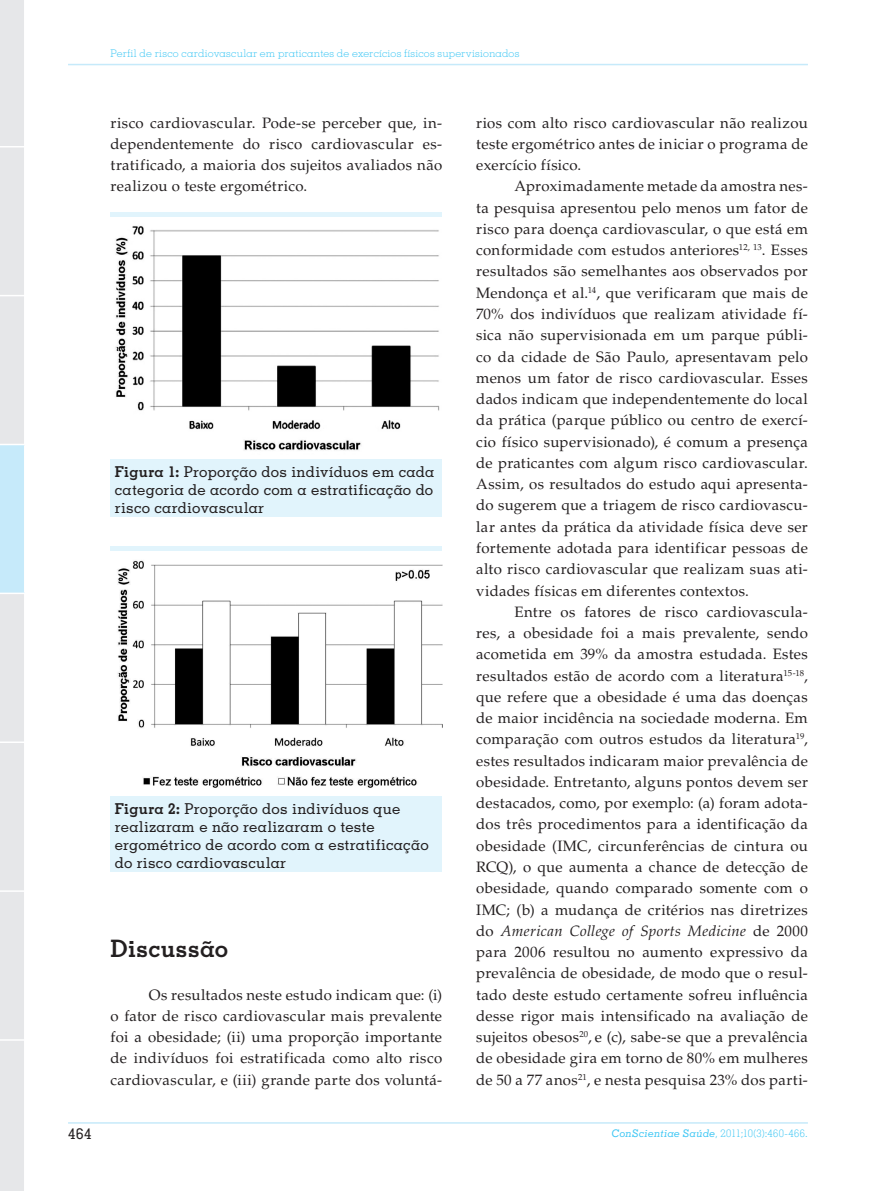
<style>
.page{position:relative;width:893px;height:1191px;background:#fff}
.page>*{position:absolute;margin:0;border:0;box-sizing:border-box;transform-origin:0 0}
.CS_Subtitulo{font:700 24px "Memphis LT Std";letter-spacing:.01em;color:#231f20}
.CS_Normal{font:15px/21.3px "Palatino LT Std";letter-spacing:.02em;color:#231f20;text-align:justify}
.CS_Tabela_-_titulo{font:500 15px/18px "Memphis LT Std";letter-spacing:.015em;color:#231f20;text-align:justify}
.t1{font:300 10.5px "Memphis LT Std";letter-spacing:.02em;color:#40c7f4}
.s1{font-weight:700}
.s2{font-style:italic}
.s3{font-weight:500;font-style:italic}
</style>
<div class="page">
<hr style="left:68px;top:64px;width:740px;height:1px;background:#c6eafa">
<hr style="left:68px;top:1122px;width:740px;height:1px;background:#c6eafa">
<svg style="left:0;top:0;width:25px;height:1191px"></svg>
<div style="left:111px;top:213px;width:331px;height:304px;background:#e1f4fc"></div>
<div style="left:111px;top:217px;width:331px;height:241px;background:#fff"></div>
<img style="left:115px;top:226px;width:325px;height:225px">
<div style="left:111px;top:546px;width:331px;height:326px;background:#e1f4fc"></div>
<div style="left:111px;top:551px;width:331px;height:244px;background:#fff"></div>
<img style="left:117px;top:560px;width:325px;height:228px">
<p class="t1" style="left:111px;top:47px;width:410px">Perfil de risco cardiovascular em praticantes de exercícios físicos supervisionados</p>
<p class="CS_Normal" style="left:111px;top:112px;width:333px">risco cardiovascular. Pode-se perceber que, in&shy;dependentemente do risco cardiovascular es&shy;tratificado, a maioria dos sujeitos avaliados não realizou o teste ergométrico.</p>
<p class="CS_Tabela_-_titulo" style="left:115px;top:462px;width:321px"><span class="s1">Figura 1:</span> Proporção dos indivíduos em cada categoria de acordo com a estratificação do risco cardiovascular</p>
<p class="CS_Tabela_-_titulo" style="left:115px;top:799px;width:315px;text-align:left"><span class="s1">Figura 2:</span> Proporção dos indivíduos que realizaram e não realizaram o teste ergométrico de acordo com a estratificação do risco cardiovascular</p>
<p class="CS_Subtitulo" style="left:111px;top:933px;width:119px">Discussão</p>
<p class="CS_Normal" style="left:111px;top:984px;width:333px;text-indent:38px">Os resultados neste estudo indicam que: (i) o fator de risco cardiovascular mais prevalente foi a obesidade; (ii) uma proporção importante de indivíduos foi estratificada como alto risco cardiovascular, e (iii) grande parte dos voluntá-</p>
<p class="CS_Normal" style="left:476px;top:112px;width:333px">rios com alto risco cardiovascular não realizou teste ergométrico antes de iniciar o programa de exercício físico.</p>
<p class="CS_Normal" style="left:476px;top:176px;width:333px;text-indent:38px">Aproximadamente metade da amostra nes&shy;ta pesquisa apresentou pelo menos um fator de risco para doença cardiovascular, o que está em conformidade com estudos anteriores<sup>12,</sup> <sup>13</sup>. Esses resultados são semelhantes aos observados por Mendonça et al.<sup>14</sup>, que verificaram que mais de 70% dos indivíduos que realizam atividade fí&shy;sica não supervisionada em um parque públi&shy;co da cidade de São Paulo, apresentavam pelo menos um fator de risco cardiovascular. Esses dados indicam que independentemente do local da prática (parque público ou centro de exercí&shy;cio físico supervisionado), é comum a presença de praticantes com algum risco cardiovascular.<br>Assim, os resultados do estudo aqui apresenta&shy;do sugerem que a triagem de risco cardiovascu&shy;lar antes da prática da atividade física deve ser fortemente adotada para identificar pessoas de alto risco cardiovascular que realizam suas ati&shy;vidades físicas em diferentes contextos.</p>
<p class="CS_Normal" style="left:476px;top:601px;width:333px;text-indent:38px">Entre os fatores de risco cardiovascula&shy;res, a obesidade foi a mais prevalente, sendo acometida em 39% da amostra estudada. Estes resultados estão de acordo com a literatura<sup>15-18</sup>, que refere que a obesidade é uma das doenças de maior incidência na sociedade moderna. Em comparação com outros estudos da literatura<sup>19</sup>, estes resultados indicaram maior prevalência de obesidade. Entretanto, alguns pontos devem ser destacados, como, por exemplo: (a) foram adota&shy;dos três procedimentos para a identificação da obesidade (IMC, circunferências de cintura ou RCQ), o que aumenta a chance de detecção de obesidade, quando comparado somente com o IMC; (b) a mudança de critérios nas diretrizes do <span class="s2">American College of Sports Medicine</span> de 2000 para 2006 resultou no aumento expressivo da prevalência de obesidade, de modo que o resul&shy;tado deste estudo certamente sofreu influência desse rigor mais intensificado na avaliação de sujeitos obesos<sup>20</sup>, e (c), sabe-se que a prevalência de obesidade gira em torno de 80% em mulheres de 50 a 77 anos<sup>21</sup>, e nesta pesquisa 23% dos parti-</p>
<p class="CS_Tabela_-_titulo" style="left:68px;top:1124px;width:25px">464</p>
<p class="t1" style="left:612px;top:1127px;width:198px"><span class="s3">ConScientiae Saúde</span>, 2011;10(3):460-466.</p>
</div>
